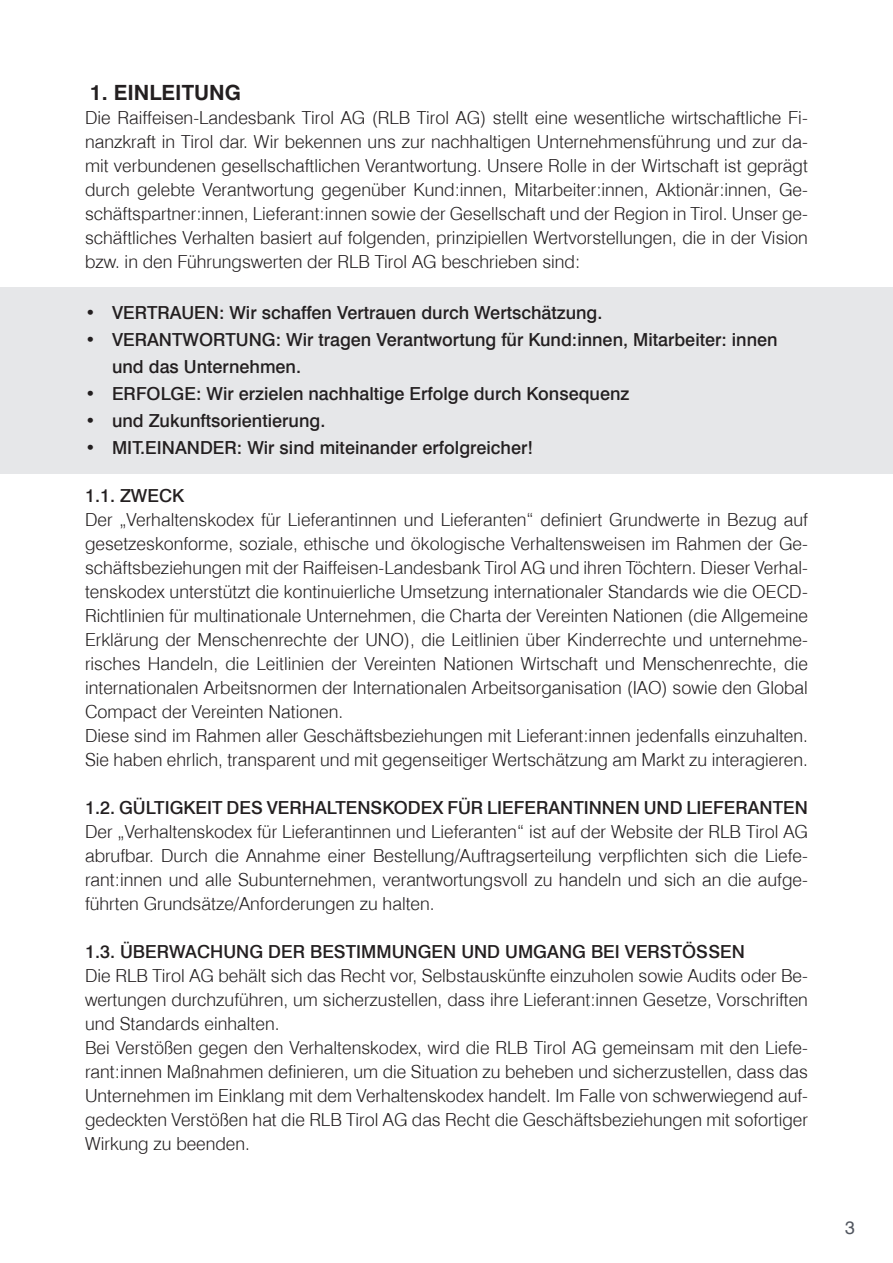
<style>
.page{position:relative;width:893px;height:1263px;background:#fff}
.page>*{position:absolute;margin:0;border:0;box-sizing:border-box;transform-origin:0 0}
.t1{font:700 21px "Swiss 721 TL";color:#231f20}
.t2{font:300 18px/24px "Swiss 721 TL";color:#231f20;text-align:justify}
.t3{font:500 18px/27px "Swiss 721 TL";color:#231f20}
.t4{font:18px "Swiss 721 TL";color:#525760}
</style>
<div class="page">
<div style="left:0;top:288px;width:893px;height:186px;background:#e6e7e9"></div>
<p class="t1" style="left:90px;top:79px;width:153px">1. EINLEITUNG</p>
<p class="t2" style="left:85px;top:105px;width:724px">Die Raiffeisen-Landesbank Tirol AG (RLB Tirol AG) stellt eine wesentliche wirtschaftliche Fi&shy;nanzkraft in Tirol dar. Wir bekennen uns zur nachhaltigen Unternehmensführung und zur da&shy;mit verbundenen gesellschaftlichen Verantwortung. Unsere Rolle in der Wirtschaft ist geprägt durch gelebte Verantwortung gegenüber Kund:innen, Mitarbeiter:innen, Aktionär:innen, Ge&shy;schäftspartner:innen, Lieferant:innen sowie der Gesellschaft und der Region in Tirol. Unser ge&shy;schäftliches Verhalten basiert auf folgenden, prinzipiellen Wertvorstellungen, die in der Vision bzw. in den Führungswerten der RLB Tirol AG beschrieben sind:</p>
<p class="t3" style="left:85px;top:299px;width:519px">• VERTRAUEN: Wir schaffen Vertrauen durch Wertschätzung.</p>
<p class="t3" style="left:112px;top:326px;width:667px;text-indent:-27px">• VERANTWORTUNG: Wir tragen Verantwortung für Kund:innen, Mitarbeiter: innen und das Unternehmen.</p>
<p class="t3" style="left:85px;top:380px;width:546px">• ERFOLGE: Wir erzielen nachhaltige Erfolge durch Konsequenz</p>
<p class="t3" style="left:85px;top:407px;width:242px">• und Zukunftsorientierung.</p>
<p class="t3" style="left:85px;top:434px;width:450px">• MIT.EINANDER: Wir sind miteinander erfolgreicher!</p>
<p class="t3" style="left:85px;top:482px;width:101px">1.1. ZWECK</p>
<p class="t2" style="left:85px;top:507px;width:724px;text-align:left">Der „Verhaltenskodex für Lieferantinnen und Lieferanten“ definiert Grundwerte in Bezug auf gesetzeskonforme, soziale, ethische und ökologische Verhaltensweisen im Rahmen der Ge&shy;schäftsbeziehungen mit der Raiffeisen-Landesbank Tirol AG und ihren Töchtern. Dieser Verhal&shy;tenskodex unterstützt die kontinuierliche Umsetzung internationaler Standards wie die OECD-Richtlinien für multinationale Unternehmen, die Charta der Vereinten Nationen (die Allgemeine Erklärung der Menschenrechte der UNO), die Leitlinien über Kinderrechte und unternehme&shy;risches Handeln, die Leitlinien der Vereinten Nationen Wirtschaft und Menschenrechte, die internationalen Arbeitsnormen der Internationalen Arbeitsorganisation (IAO) sowie den Global Compact der Vereinten Nationen.<br>Diese sind im Rahmen aller Geschäftsbeziehungen mit Lieferant:innen jedenfalls einzuhalten.<br>Sie haben ehrlich, transparent und mit gegenseitiger Wertschätzung am Markt zu interagieren.</p>
<p class="t3" style="left:85px;top:794px;width:724px">1.2. GÜLTIGKEIT DES VERHALTENSKODEX FÜR LIEFERANTINNEN UND LIEFERANTEN</p>
<p class="t2" style="left:85px;top:819px;width:724px">Der „Verhaltenskodex für Lieferantinnen und Lieferanten“ ist auf der Website der RLB Tirol AG abrufbar. Durch die Annahme einer Bestellung/Auftragserteilung verpflichten sich die Liefe&shy;rant:innen und alle Subunternehmen, verantwortungsvoll zu handeln und sich an die aufge&shy;führten Grundsätze/Anforderungen zu halten.</p>
<p class="t3" style="left:85px;top:938px;width:661px">1.3. ÜBERWACHUNG DER BESTIMMUNGEN UND UMGANG BEI VERSTÖSSEN</p>
<p class="t2" style="left:85px;top:963px;width:724px;text-align:left">Die RLB Tirol AG behält sich das Recht vor, Selbstauskünfte einzuholen sowie Audits oder Be&shy;wertungen durchzuführen, um sicherzustellen, dass ihre Lieferant:innen Gesetze, Vorschriften und Standards einhalten.<br>Bei Verstößen gegen den Verhaltenskodex, wird die RLB Tirol AG gemeinsam mit den Liefe&shy;rant:innen Maßnahmen definieren, um die Situation zu beheben und sicherzustellen, dass das Unternehmen im Einklang mit dem Verhaltenskodex handelt. Im Falle von schwerwiegend auf&shy;gedeckten Verstößen hat die RLB Tirol AG das Recht die Geschäftsbeziehungen mit sofortiger Wirkung zu beenden.</p>
<p class="t4" style="left:845px;top:1217px;width:11px">3</p>
</div>
